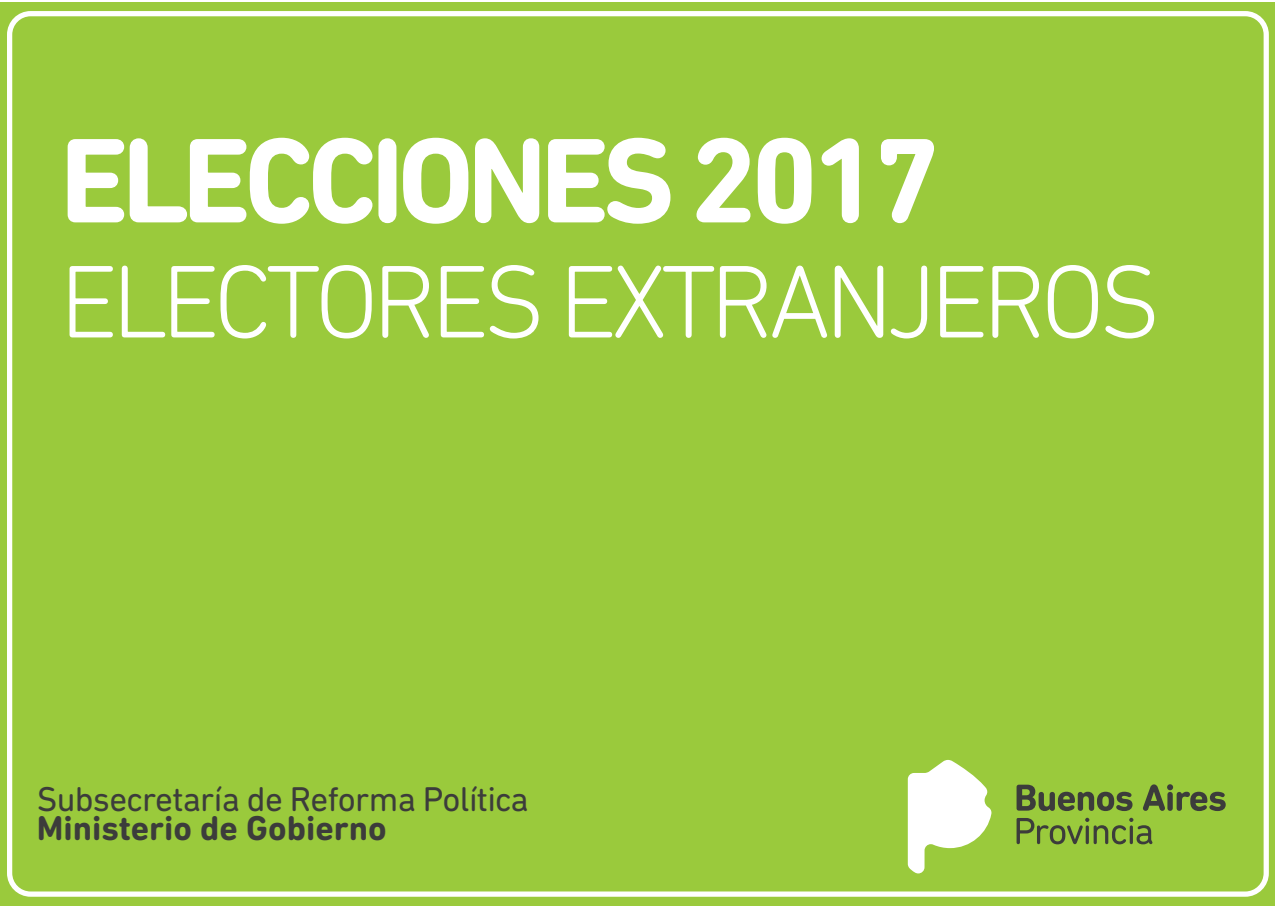
<style>
.page{position:relative;width:1275px;height:908px;background:#fff}
.page>*{position:absolute;margin:0;border:0;box-sizing:border-box;transform-origin:0 0}
.t1{font:700 122.5px "DIN Next Rounded LT Pro";letter-spacing:-.06em;color:#fff}
.t2{font:300 105px "DIN Next Rounded LT Pro";letter-spacing:-.06em;color:#fff}
.t3{font:35px "DIN Next Rounded LT Pro";letter-spacing:-.02em;color:#3c3c3b}
.t4{font:700 35px "DIN Next Rounded LT Pro";color:#3c3c3b}
</style>
<div class="page">
<div style="left:0;top:2px;width:1275px;height:903px;background:#9aca3c"></div>
<svg style="left:908px;top:760px;width:83px;height:113px"></svg>
<svg style="left:1016px;top:818px;width:136px;height:26px"></svg>
<svg style="left:1016px;top:784px;width:116px;height:27px"></svg>
<svg style="left:1143px;top:784px;width:83px;height:27px"></svg>
<div style="left:7px;top:11px;width:1262px;height:886px;border:5px solid #fff;border-radius:21px"></div>
<h1 class="t1" style="left:60px;top:109px;width:882px">ELECCIONES 2017</h1>
<h2 class="t2" style="left:60px;top:241px;width:1103px">ELECTORES EXTRANJEROS</h2>
<p class="t3" style="left:37px;top:778px;width:494px">Subsecretaría de Reforma Política</p>
<p class="t4" style="left:37px;top:808px;width:351px">Ministerio de Gobierno</p>
</div>
